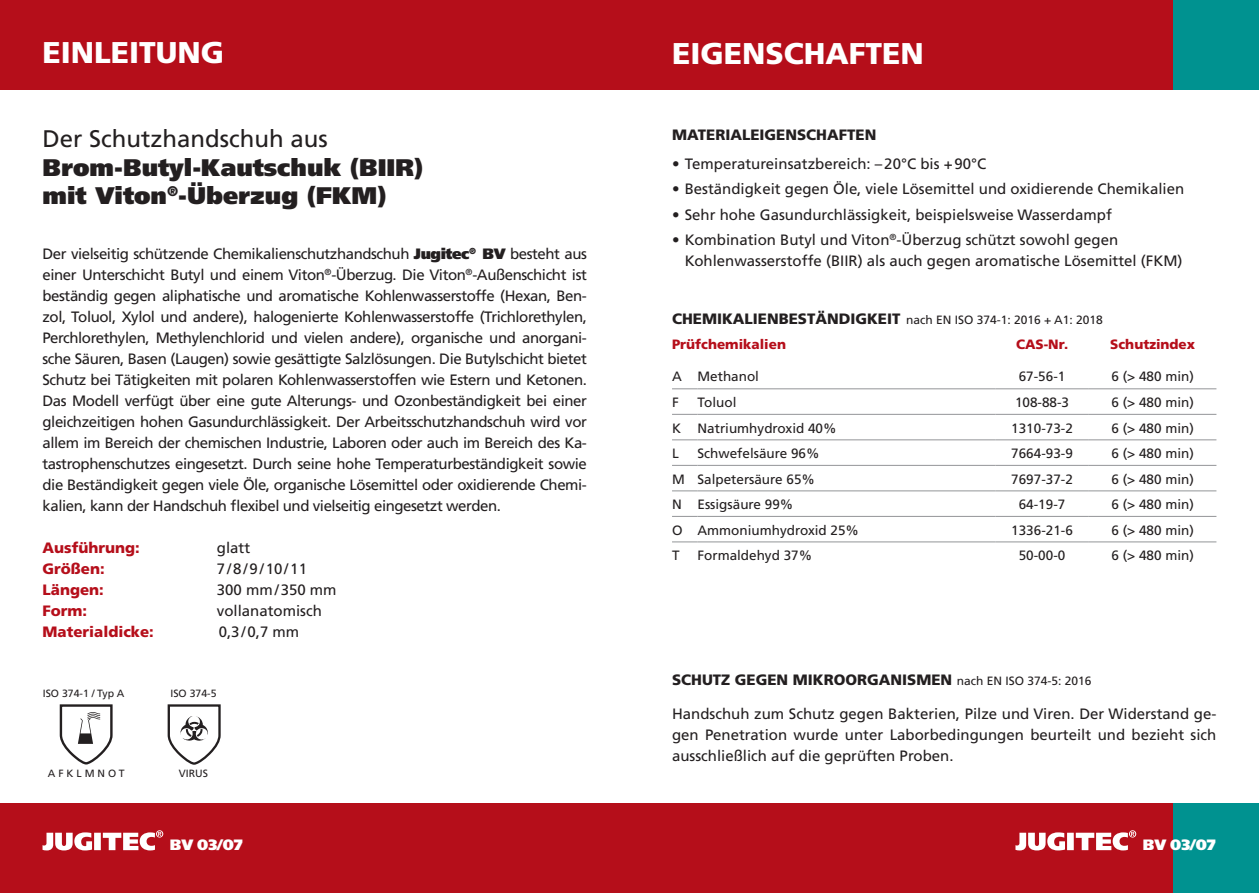
<style>
.page{position:relative;width:1259px;height:893px;background:#fff}
.page>*{position:absolute;margin:0;border:0;box-sizing:border-box;transform-origin:0 0}
.t1{font:900 30px "Frutiger";color:#fff}
.t2{font:900 24px/28.8px "Frutiger";color:#231f20}
.t3{font:15px/21px "Frutiger";color:#231f20;text-align:justify}
.t4{font:900 15px "Frutiger";color:#231f20}
.t5{font:900 15px "Frutiger";color:#b50e1a}
.t6{font:900 15px "Frutiger";color:#fff}
.t7{font:13.5px "Frutiger";color:#231f20}
.t8{font:900 13.5px "Frutiger";color:#b50e1a}
.t9{font:700 12.15px "Arial";color:#231f20}
.t10{font:12px "Frutiger";color:#231f20}
.t11{font:10.5px "Frutiger";color:#231f20}
.t12{font:700 10.2px "Arial";color:#231f20}
.s1{font-weight:400}
.s2{font-weight:900}
.s3{font-weight:900;font-size:15px}
.s4{font-weight:400;font-size:12px}
</style>
<div class="page">
<div style="left:0;top:804px;width:1259px;height:89px;background:#b50e1a"></div>
<div style="left:0;top:0;width:1259px;height:89px;background:#b50e1a"></div>
<div style="left:1174px;top:0;width:85px;height:89px;background:#009290"></div>
<div style="left:1174px;top:804px;width:85px;height:89px;background:#009290"></div>
<svg style="left:60px;top:704px;width:53px;height:60px"></svg>
<svg style="left:168px;top:704px;width:53px;height:61px"></svg>
<svg style="left:672px;top:388px;width:25px;height:1px"></svg>
<hr style="left:697px;top:388px;width:298px;height:1px;background:#939598">
<hr style="left:995px;top:388px;width:94px;height:1px;background:#939598">
<hr style="left:1089px;top:388px;width:127px;height:1px;background:#939598">
<svg style="left:672px;top:414px;width:25px;height:1px"></svg>
<hr style="left:697px;top:414px;width:298px;height:1px;background:#939598">
<hr style="left:995px;top:414px;width:94px;height:1px;background:#939598">
<hr style="left:1089px;top:414px;width:127px;height:1px;background:#939598">
<svg style="left:672px;top:439px;width:25px;height:1px"></svg>
<hr style="left:697px;top:439px;width:298px;height:1px;background:#939598">
<hr style="left:995px;top:439px;width:94px;height:1px;background:#939598">
<hr style="left:1089px;top:439px;width:127px;height:1px;background:#939598">
<svg style="left:672px;top:465px;width:25px;height:1px"></svg>
<hr style="left:697px;top:465px;width:298px;height:1px;background:#939598">
<hr style="left:995px;top:465px;width:94px;height:1px;background:#939598">
<hr style="left:1089px;top:465px;width:127px;height:1px;background:#939598">
<svg style="left:672px;top:490px;width:25px;height:1px"></svg>
<hr style="left:697px;top:490px;width:298px;height:1px;background:#939598">
<hr style="left:995px;top:490px;width:94px;height:1px;background:#939598">
<hr style="left:1089px;top:490px;width:127px;height:1px;background:#939598">
<svg style="left:672px;top:516px;width:25px;height:1px"></svg>
<hr style="left:697px;top:516px;width:298px;height:1px;background:#939598">
<hr style="left:995px;top:516px;width:94px;height:1px;background:#939598">
<hr style="left:1089px;top:516px;width:127px;height:1px;background:#939598">
<svg style="left:672px;top:541px;width:25px;height:1px"></svg>
<hr style="left:697px;top:541px;width:298px;height:1px;background:#939598">
<hr style="left:995px;top:541px;width:94px;height:1px;background:#939598">
<hr style="left:1089px;top:541px;width:127px;height:1px;background:#939598">
<svg style="left:43px;top:830px;width:120px;height:20px"></svg>
<svg style="left:1015px;top:830px;width:121px;height:20px"></svg>
<p class="t1" style="left:43px;top:34px;width:183px">EINLEITUNG</p>
<p class="t1" style="left:672px;top:35px;width:253px">EIGENSCHAFTEN</p>
<p class="t2" style="left:43px;top:124px;width:382px"><span class="s1">Der Schutzhandschuh aus<br></span>Brom-Butyl-Kautschuk (BIIR) mit Viton<sup>®</sup>-Überzug (FKM)</p>
<p class="t3" style="left:43px;top:243px;width:546px">Der vielseitig schützende Chemikalienschutzhandschuh <span class="s2">Jugitec</span><sup>®</sup> <span class="s2">BV</span> besteht aus einer Unterschicht Butyl und einem Viton<sup>®</sup>-Überzug. Die Viton<sup>®</sup>-Außenschicht ist beständig gegen aliphatische und aromatische Kohlenwasserstoffe (Hexan, Ben&shy;zol, Toluol, Xylol und andere), halogenierte Kohlenwasserstoffe (Trichlorethylen, Perchlorethylen, Methylenchlorid und vielen andere), organische und anorgani&shy;sche Säuren, Basen (Laugen) sowie gesättigte Salzlösungen. Die Butylschicht bietet Schutz bei Tätigkeiten mit polaren Kohlenwasserstoffen wie Estern und Ketonen.<br>Das Modell verfügt über eine gute Alterungs- und Ozonbeständigkeit bei einer gleichzeitigen hohen Gasundurchlässigkeit. Der Arbeitsschutzhandschuh wird vor allem im Bereich der chemischen Industrie, Laboren oder auch im Bereich des Ka&shy;tastrophenschutzes eingesetzt. Durch seine hohe Temperaturbeständigkeit sowie die Beständigkeit gegen viele Öle, organische Lösemittel oder oxidierende Chemi&shy;kalien, kann der Handschuh flexibel und vielseitig eingesetzt werden.</p>
<p class="t5" style="left:43px;top:539px;width:99px">Ausführung:</p>
<p class="t3" style="left:217px;top:537px;width:35px">glatt</p>
<p class="t5" style="left:43px;top:560px;width:64px">Größen:</p>
<p class="t3" style="left:217px;top:558px;width:92px">7/8/9/10/11</p>
<p class="t5" style="left:43px;top:581px;width:63px">Längen:</p>
<p class="t3" style="left:217px;top:579px;width:121px">300 mm/350 mm</p>
<p class="t5" style="left:43px;top:602px;width:46px">Form:</p>
<p class="t3" style="left:217px;top:600px;width:107px">vollanatomisch</p>
<p class="t5" style="left:43px;top:623px;width:113px">Materialdicke:</p>
<p class="t3" style="left:219px;top:621px;width:82px">0,3/0,7 mm</p>
<p class="t11" style="left:43px;top:687px;width:83px">ISO 374-1 / Typ A</p>
<p class="t11" style="left:170px;top:687px;width:48px">ISO 374-5</p>
<p class="t11" style="left:48px;top:767px;width:78px">A F K L M N O T</p>
<p class="t12" style="left:169px;top:765px;width:49px">AQL &lt; 1,5</p>
<p class="t9" style="left:73px;top:765px;width:27px">AKL</p>
<p class="t11" style="left:179px;top:767px;width:31px">VIRUS</p>
<p class="t4" style="left:672px;top:125px;width:206px">MATERIALEIGENSCHAFTEN</p>
<p class="t3" style="left:672px;top:153px;width:316px">• Temperatureinsatzbereich: –20°C bis +90°C</p>
<p class="t3" style="left:672px;top:178px;width:514px">• Beständigkeit gegen Öle, viele Lösemittel und oxidierende Chemikalien</p>
<p class="t3" style="left:672px;top:204px;width:441px">• Sehr hohe Gasundurchlässigkeit, beispielsweise Wasserdampf</p>
<p class="t3" style="left:685px;top:229px;width:499px;text-indent:-13px">• Kombination Butyl und Viton<sup>®</sup>-Überzug schützt sowohl gegen<br>Kohlenwasserstoffe (BIIR) als auch gegen aromatische Lösemittel (FKM)</p>
<p class="t10" style="left:672px;top:313px;width:432px"><span class="s3">CHEMIKALIENBESTÄNDIGKEIT</span> nach EN ISO 374-1: 2016 + A1: 2018</p>
<p class="t8" style="left:672px;top:336px;width:116px">Prüfchemikalien</p>
<p class="t8" style="left:1016px;top:336px;width:54px">CAS-Nr.</p>
<p class="t8" style="left:1110px;top:336px;width:86px">Schutzindex</p>
<p class="t7" style="left:672px;top:369px;width:11px">A</p>
<p class="t7" style="left:697px;top:369px;width:63px">Methanol</p>
<p class="t7" style="left:1018px;top:369px;width:48px">67-56-1</p>
<p class="t7" style="left:1111px;top:369px;width:84px">6 (&gt; 480 min)</p>
<p class="t7" style="left:672px;top:394px;width:8px">F</p>
<p class="t7" style="left:697px;top:394px;width:41px">Toluol</p>
<p class="t7" style="left:1015px;top:394px;width:56px">108-88-3</p>
<p class="t7" style="left:1111px;top:394px;width:84px">6 (&gt; 480 min)</p>
<p class="t7" style="left:672px;top:420px;width:11px">K</p>
<p class="t7" style="left:697px;top:420px;width:141px">Natriumhydroxid 40%</p>
<p class="t7" style="left:1011px;top:420px;width:63px">1310-73-2</p>
<p class="t7" style="left:1111px;top:420px;width:84px">6 (&gt; 480 min)</p>
<p class="t7" style="left:672px;top:445px;width:8px">L</p>
<p class="t7" style="left:697px;top:445px;width:124px">Schwefelsäure 96%</p>
<p class="t7" style="left:1011px;top:445px;width:63px">7664-93-9</p>
<p class="t7" style="left:1111px;top:445px;width:84px">6 (&gt; 480 min)</p>
<p class="t7" style="left:672px;top:471px;width:14px">M</p>
<p class="t7" style="left:697px;top:471px;width:119px">Salpetersäure 65%</p>
<p class="t7" style="left:1011px;top:471px;width:63px">7697-37-2</p>
<p class="t7" style="left:1111px;top:471px;width:84px">6 (&gt; 480 min)</p>
<p class="t7" style="left:672px;top:496px;width:11px">N</p>
<p class="t7" style="left:697px;top:496px;width:97px">Essigsäure 99%</p>
<p class="t7" style="left:1018px;top:496px;width:48px">64-19-7</p>
<p class="t7" style="left:1111px;top:496px;width:84px">6 (&gt; 480 min)</p>
<p class="t7" style="left:672px;top:522px;width:12px">O</p>
<p class="t7" style="left:697px;top:522px;width:163px">Ammoniumhydroxid 25%</p>
<p class="t7" style="left:1011px;top:522px;width:63px">1336-21-6</p>
<p class="t7" style="left:1111px;top:522px;width:84px">6 (&gt; 480 min)</p>
<p class="t7" style="left:672px;top:548px;width:9px">T</p>
<p class="t7" style="left:697px;top:548px;width:116px">Formaldehyd 37%</p>
<p class="t7" style="left:1018px;top:548px;width:48px">50-00-0</p>
<p class="t7" style="left:1111px;top:548px;width:84px">6 (&gt; 480 min)</p>
<p class="t4" style="left:672px;top:671px;width:421px">SCHUTZ GEGEN MIKROORGANISMEN <span class="s4">nach EN ISO 374-5: 2016</span></p>
<p class="t3" style="left:672px;top:703px;width:546px">Handschuh zum Schutz gegen Bakterien, Pilze und Viren. Der Widerstand ge&shy;gen Penetration wurde unter Laborbedingungen beurteilt und bezieht sich ausschließlich auf die geprüften Proben.</p>
<p class="t6" style="left:170px;top:836px;width:74px">BV 03/07</p>
<p class="t6" style="left:1143px;top:836px;width:74px">BV 03/07</p>
</div>
